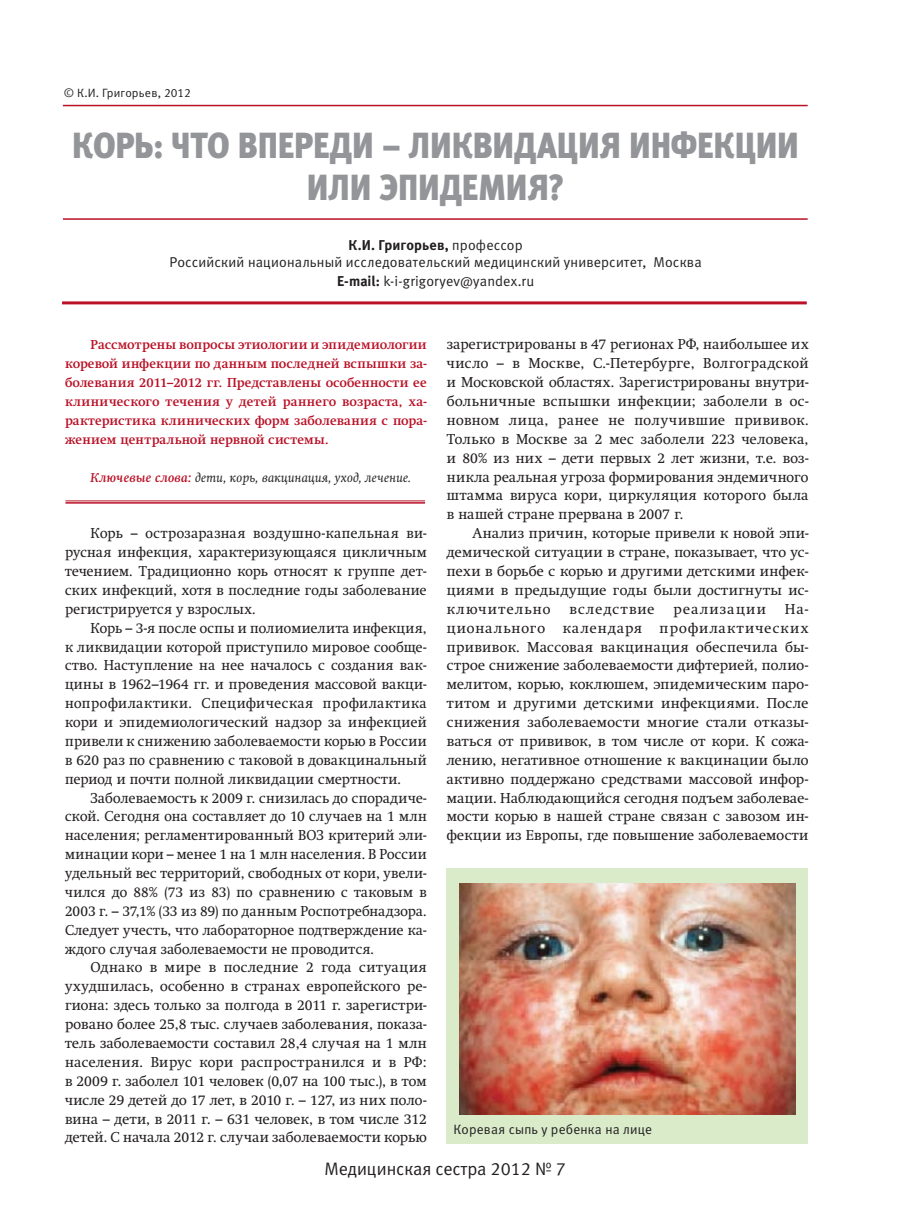
<style>
.page{position:relative;width:915px;height:1212px;background:#fff}
.page>*{position:absolute;margin:0;border:0;box-sizing:border-box;transform-origin:0 0}
.t1{font:36.3px/42px "Meta Black Cyr LF Caps";letter-spacing:-.01em;color:#939598;text-align:center;scale:.91 1}
.t2{font:18px "Meta C";color:#231f20}
.t3{font:14.25px/18.9px "Swift C";letter-spacing:.03em;color:#231f20;text-align:justify}
.t4{font:14.25px/16.5px "Meta C";letter-spacing:.01em;color:#231f20;text-align:center}
.t5{font:14.25px "Swift C";letter-spacing:.09em;color:#231f20}
.t6{font:14.25px "Swift C";letter-spacing:.095em;color:#231f20}
.t7{font:13.5px "Meta C";letter-spacing:.015em;color:#231f20}
.t8{font:700 12.75px/18.9px "Swift C";letter-spacing:.02em;color:#ba1127;text-align:justify}
.t9{font:italic 12.75px "Swift C";letter-spacing:.025em;color:#231f20}
.t10{font:12px "Meta C";letter-spacing:.02em;color:#231f20}
.s1{font-weight:700}
.s2{font-weight:700;color:#ba1127}
</style>
<div class="page">
<hr style="left:65px;top:502px;width:360px;height:2px;background:#ba1127">
<hr style="left:65px;top:501px;width:360px;height:1px;background:#ba1127">
<hr style="left:63px;top:218px;width:744px;height:2px;background:#ba1127">
<hr style="left:62px;top:301px;width:744px;height:3px;background:#ba1127">
<hr style="left:63px;top:105px;width:744px;height:1px;background:#ba1127">
<div style="left:446px;top:869px;width:362px;height:275px;background:#daebca"></div>
<img style="left:459px;top:884px;width:336px;height:230px">
<p class="t10" style="left:64px;top:86px;width:129px">© К.И. Григорьев, 2012</p>
<h1 class="t1" style="left:72px;top:124px;width:799px">КОРЬ: ЧТО ВПЕРЕДИ – ЛИКВИДАЦИЯ ИНФЕКЦИИ<br>ИЛИ ЭПИДЕМИЯ?</h1>
<p class="t4" style="left:169px;top:237px;width:533px"><span class="s1">К.И. Григорьев,</span> профессор<br>Российский национальный исследовательский медицинский университет, Москва</p>
<p class="t4" style="left:337px;top:273px;width:199px"><span class="s1">E-mail:</span> k-i-grigoryev@yandex.ru</p>
<p class="t3" style="left:446px;top:335px;width:363px">зарегистрированы в 47 регионах РФ, наибольшее их число – в Москве, С.-Петербурге, Волгоградской и Московской областях. Зарегистрированы внутри&shy;больничные вспышки инфекции; заболели в ос&shy;новном лица, ранее не получившие прививок.<br>Только в Москве за 2 мес заболели 223 человека, и 80% из них – дети первых 2 лет жизни, т.е. воз&shy;никла реальная угроза формирования эндемичного штамма вируса кори, циркуляция которого была в нашей стране прервана в 2007 г.</p>
<p class="t3" style="left:446px;top:524px;width:363px;text-indent:26px">Анализ причин, которые привели к новой эпи&shy;демической ситуации в стране, показывает, что ус&shy;пехи в борьбе с корью и другими детскими инфек&shy;циями в предыдущие годы были достигнуты ис&shy;ключительно</p>
<p class="t8" style="left:65px;top:335px;width:363px;text-indent:26px">Рассмотрены вопросы этиологии и эпидемиологии коревой инфекции по данным последней вспышки за&shy;болевания 2011–2012 гг. Представлены особенности ее клинического течения у детей раннего возраста, ха&shy;рактеристика клинических форм заболевания с пора&shy;жением центральной нервной системы.</p>
<p class="t9" style="left:91px;top:470px;width:322px"><span class="s2">Ключевые слова:</span> дети, корь, вакцинация, уход, лечение.</p>
<p class="t3" style="left:65px;top:524px;width:363px;text-indent:26px">Корь – острозаразная воздушно-капельная ви&shy;русная инфекция, характеризующаяся цикличным течением. Традиционно корь относят к группе дет&shy;ских инфекций, хотя в последние годы заболевание регистрируется у взрослых.</p>
<p class="t3" style="left:65px;top:618px;width:363px;text-indent:26px">Корь – 3-я после оспы и полиомиелита инфекция, к ликвидации которой приступило мировое сообще&shy;ство. Наступление на нее началось c cоздания вак&shy;цины в 1962–1964 гг. и проведения массовой вакци&shy;нопрофилактики. Специфическая профилактика кори и эпидемиологический надзор за инфекцией привели к снижению заболеваемости корью в России в 620 раз по сравнению с таковой в довакцинальный период и почти полной ликвидации смертности.</p>
<p class="t3" style="left:65px;top:788px;width:363px;text-indent:26px">Заболеваемость к 2009 г. снизилась до спорадиче&shy;ской. Сегодня она составляет до 10 случаев на 1 млн населения; регламентированный ВОЗ критерий эли&shy;минации кори – менее 1 на 1 млн населения. В России удельный вес территорий, свободных от кори, увели&shy;чился до 88% (73 из 83) по сравнению с таковым в 2003 г. – 37,1% (33 из 89) по данным Роспотребнадзора.<br>Следует учесть, что лабораторное подтверждение ка&shy;ждого случая заболеваемости не проводится.</p>
<p class="t3" style="left:65px;top:958px;width:363px;text-indent:26px">Однако в мире в последние 2 года ситуация ухудшилась, особенно в странах европейского ре&shy;гиона: здесь только за полгода в 2011 г. зарегистри&shy;ровано более 25,8 тыс. случаев заболевания, показа&shy;тель заболеваемости составил 28,4 случая на 1 млн населения. Вирус кори распространился и в РФ: в 2009 г. заболел 101 человек (0,07 на 100 тыс.), в том числе 29 детей до 17 лет, в 2010 г. – 127, из них поло&shy;вина – дети, в 2011 г. – 631 человек, в том числе 312 детей. С начала 2012 г. случаи заболеваемости корью</p>
<p class="t3" style="left:446px;top:599px;width:363px;text-indent:338px">На&shy;ционального календаря профилактических прививок. Массовая вакцинация обеспечила бы&shy;строе снижение заболеваемости дифтерией, полио&shy;мелитом, корью, коклюшем, эпидемическим паро&shy;титом и другими детскими инфекциями. После снижения заболеваемости многие стали отказы&shy;ваться от прививок, в том числе от кори. К сожа&shy;лению, негативное отношение к вакцинации было активно поддержано средствами массовой инфор&shy;мации. Наблюдающийся сегодня подъем заболевае&shy;мости корью в нашей стране связан с завозом ин&shy;фекции из Европы, где повышение заболеваемости</p>
<p class="t5" style="left:569px;top:600px;width:87px">вследствие</p>
<p class="t6" style="left:673px;top:600px;width:94px">реализации</p>
<p class="t7" style="left:453px;top:1122px;width:200px">Коревая сыпь у ребенка на лице</p>
<p class="t2" style="left:324px;top:1159px;width:242px">Медицинская сестра 2012 № 7</p>
</div>
